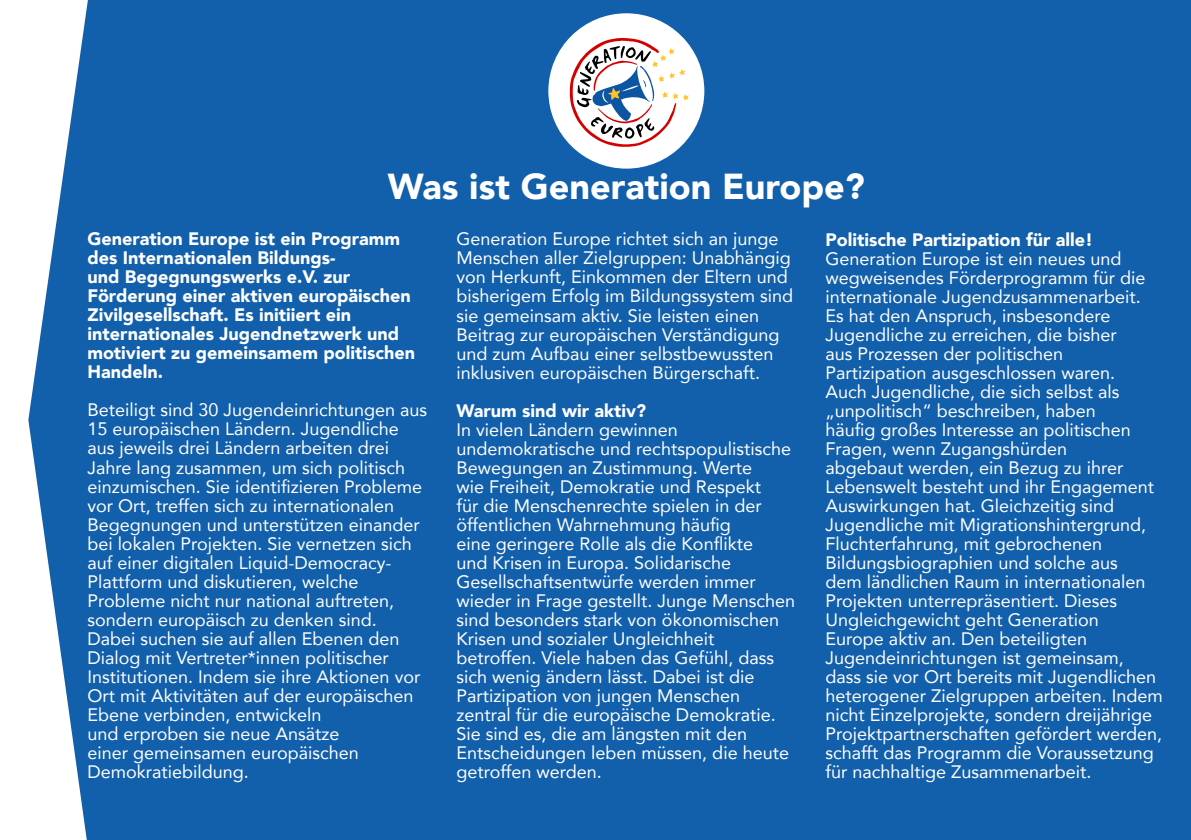
<style>
.page{position:relative;width:1191px;height:840px;background:#fff}
.page>*{position:absolute;margin:0;border:0;box-sizing:border-box;transform-origin:0 0}
.t1{font:900 36px "Avenir";color:#fff}
.t2{font:18px/19px "Avenir";color:#fff}
.t3{font:900 18px/19px "Avenir";color:#fff}
.s1{font-weight:900}
</style>
<div class="page">
<div style="left:28px;top:0;width:1163px;height:839px;background:#125fab"></div>
<div style="left:548px;top:13px;width:156px;height:155px;background:#fff;border-radius:50%"></div>
<svg style="left:569px;top:38px;width:119px;height:109px"></svg>
<p class="t1" style="left:388px;top:155px;width:478px">Was ist Generation Europe?</p>
<p class="t3" style="left:87px;top:229px;width:329px">Generation Europe ist ein Programm des Internationalen Bildungs-<br>und Begegnungswerks e.V. zur<br>Förderung einer aktiven europäischen<br>Zivilgesellschaft. Es initiiert ein internationales Jugendnetzwerk und motiviert zu gemeinsamem politischen<br>Handeln.</p>
<p class="t2" style="left:87px;top:400px;width:341px">Beteiligt sind 30 Jugendeinrichtungen aus 15 europäischen Ländern. Jugendliche aus jeweils drei Ländern arbeiten drei Jahre lang zusammen, um sich politisch einzumischen. Sie identifizieren Probleme vor Ort, treffen sich zu internationalen Begegnungen und unterstützen einander bei lokalen Projekten. Sie vernetzen sich auf einer digitalen Liquid-Democracy-Plattform und diskutieren, welche Probleme nicht nur national auftreten, sondern europäisch zu denken sind.<br>Dabei suchen sie auf allen Ebenen den Dialog mit Vertreter*innen politischer Institutionen. Indem sie ihre Aktionen vor Ort mit Aktivitäten auf der europäischen Ebene verbinden, entwickeln<br>und erproben sie neue Ansätze<br>einer gemeinsamen europäischen Demokratiebildung.</p>
<p class="t2" style="left:456px;top:229px;width:338px">Generation Europe richtet sich an junge Menschen aller Zielgruppen: Unabhängig von Herkunft, Einkommen der Eltern und bisherigem Erfolg im Bildungssystem sind sie gemeinsam aktiv. Sie leisten einen Beitrag zur europäischen Verständigung und zum Aufbau einer selbstbewussten inklusiven europäischen Bürgerschaft.</p>
<p class="t2" style="left:456px;top:400px;width:340px"><span class="s1">Warum sind wir aktiv?<br></span>In vielen Ländern gewinnen undemokratische und rechtspopulistische Bewegungen an Zustimmung. Werte<br>wie Freiheit, Demokratie und Respekt<br>für die Menschenrechte spielen in der öffentlichen Wahrnehmung häufig<br>eine geringere Rolle als die Konflikte<br>und Krisen in Europa. Solidarische Gesellschaftsentwürfe werden immer wieder in Frage gestellt. Junge Menschen sind besonders stark von ökonomischen Krisen und sozialer Ungleichheit betroffen. Viele haben das Gefühl, dass sich wenig ändern lässt. Dabei ist die Partizipation von jungen Menschen zentral für die europäische Demokratie.<br>Sie sind es, die am längsten mit den Entscheidungen leben müssen, die heute getroffen werden.</p>
<p class="t2" style="left:825px;top:229px;width:339px"><span class="s1">Politische Partizipation für alle!<br></span>Generation Europe ist ein neues und wegweisendes Förderprogramm für die internationale Jugendzusammenarbeit.<br>Es hat den Anspruch, insbesondere Jugendliche zu erreichen, die bisher<br>aus Prozessen der politischen Partizipation ausgeschlossen waren.<br>Auch Jugendliche, die sich selbst als „unpolitisch“ beschreiben, haben<br>häufig großes Interesse an politischen Fragen, wenn Zugangshürden<br>abgebaut werden, ein Bezug zu ihrer Lebenswelt besteht und ihr Engagement Auswirkungen hat. Gleichzeitig sind Jugendliche mit Migrationshintergrund, Fluchterfahrung, mit gebrochenen Bildungsbiographien und solche aus<br>dem ländlichen Raum in internationalen Projekten unterrepräsentiert. Dieses Ungleichgewicht geht Generation<br>Europe aktiv an. Den beteiligten Jugendeinrichtungen ist gemeinsam, dass sie vor Ort bereits mit Jugendlichen heterogener Zielgruppen arbeiten. Indem nicht Einzelprojekte, sondern dreijährige Projektpartnerschaften gefördert werden, schafft das Programm die Voraussetzung für nachhaltige Zusammenarbeit.</p>
</div>
